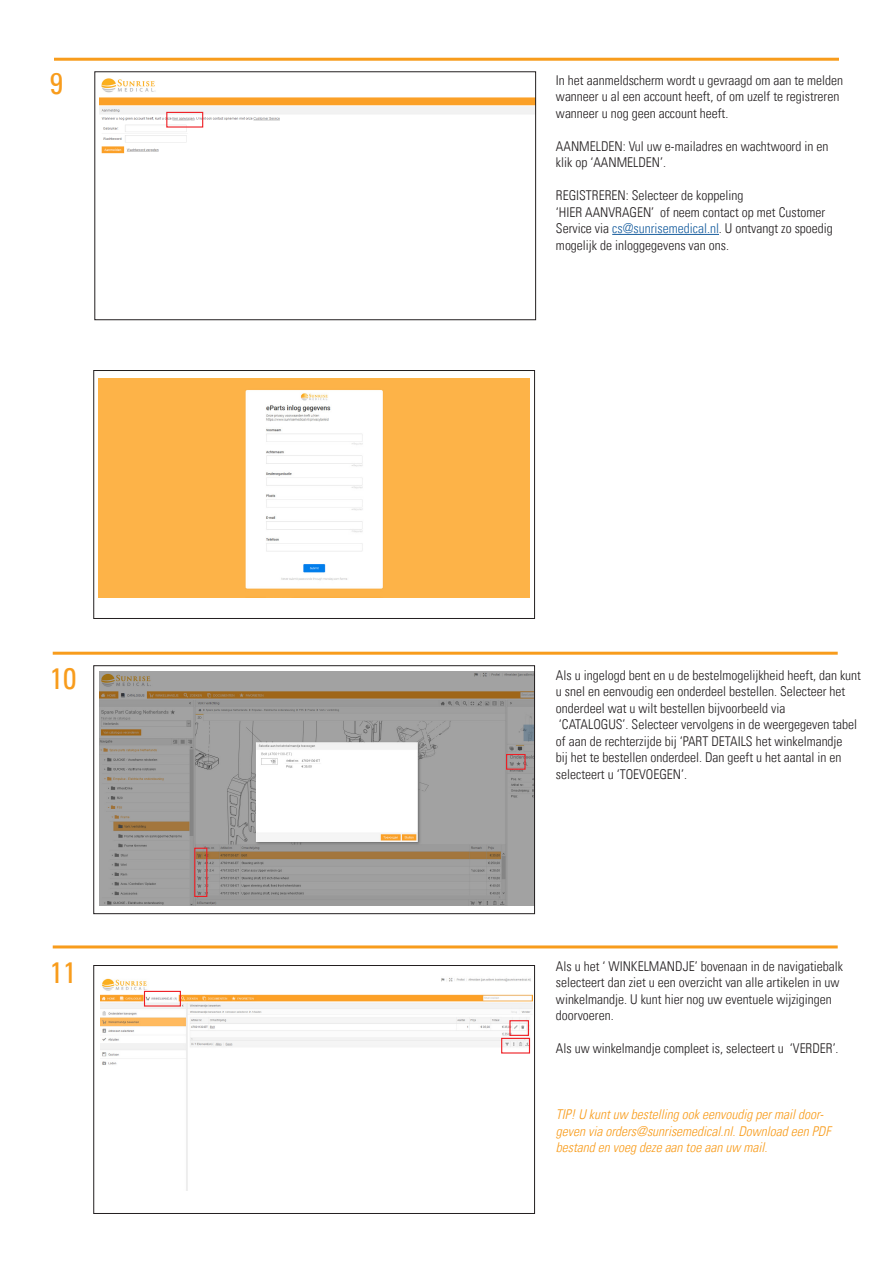
<style>
.page{position:relative;width:893px;height:1263px;background:#fff}
.page>*{position:absolute;margin:0;border:0;box-sizing:border-box;transform-origin:0 0}
.t1{font:condensed 30px "Univers Com 57";color:#f89c1c}
.t2{font:13.5px/16.5px "Univers Com 47 Light Cond";color:#231f20}
.t3{font:italic 13.5px/16.5px "Univers Com 47 Light Cond";color:#f89c1c}
.s1{color:#175d9e}
</style>
<div class="page">
<img style="left:99px;top:78px;width:435px;height:76px">
<div style="left:95px;top:72px;width:441px;height:248px;border:1px solid #231f20"></div>
<img style="left:98px;top:378px;width:432px;height:220px">
<div style="left:94px;top:370px;width:441px;height:249px;border:1px solid #231f20"></div>
<img style="left:100px;top:671px;width:433px;height:235px">
<div style="left:94px;top:665px;width:441px;height:249px;border:1px solid #231f20"></div>
<img style="left:101px;top:977px;width:431px;height:214px">
<div style="left:94px;top:965px;width:441px;height:249px;border:1px solid #231f20"></div>
<hr style="left:612px;top:234px;width:107px;height:1px;background:#175d9e">
<hr style="left:54px;top:58px;width:785px;height:3px;background:#f89c1c">
<hr style="left:53px;top:652px;width:785px;height:3px;background:#f89c1c">
<hr style="left:53px;top:945px;width:785px;height:3px;background:#f89c1c">
<div style="left:166px;top:112px;width:37px;height:16px;border:1px solid #ee1d23"></div>
<div style="left:144px;top:991px;width:37px;height:15px;border:1px solid #ee1d23"></div>
<div style="left:509px;top:1020px;width:20px;height:16px;border:1px solid #ee1d23"></div>
<div style="left:501px;top:1038px;width:29px;height:15px;border:1px solid #ee1d23"></div>
<div style="left:194px;top:848px;width:13px;height:49px;border:1px solid #ee1d23"></div>
<div style="left:506px;top:754px;width:20px;height:16px;border:1px solid #ee1d23"></div>
<p class="t1" style="left:50px;top:64px;width:15px">9</p>
<p class="t2" style="left:556px;top:72px;width:289px">In het aanmeldscherm wordt u gevraagd om aan te melden wanneer u al een account heeft, of om uzelf te registreren wanneer u nog geen account heeft.</p>
<p class="t2" style="left:556px;top:138px;width:274px">AANMELDEN: Vul uw e-mailadres en wachtwoord in en klik op ‘AANMELDEN’.</p>
<p class="t2" style="left:556px;top:187px;width:278px">REGISTREREN: Selecteer de koppeling<br>‘HIER AANVRAGEN’ of neem contact op met Customer Service via <span class="s1">cs@sunrisemedical.nl</span>. U ontvangt zo spoedig mogelijk de inloggegevens van ons.</p>
<p class="t1" style="left:50px;top:659px;width:28px">10</p>
<p class="t2" style="left:556px;top:666px;width:307px">Als u ingelogd bent en u de bestelmogelijkheid heeft, dan kunt u snel en eenvoudig een onderdeel bestellen. Selecteer het onderdeel wat u wilt bestellen bijvoorbeeld via<br>‘CATALOGUS’. Selecteer vervolgens in de weergegeven tabel of aan de rechterzijde bij ‘PART DETAILS het winkelmandje<br>bij het te bestellen onderdeel. Dan geeft u het aantal in en selecteert u ‘TOEVOEGEN’.</p>
<p class="t1" style="left:50px;top:953px;width:28px">11</p>
<p class="t2" style="left:556px;top:958px;width:289px">Als u het ‘ WINKELMANDJE’ bovenaan in de navigatiebalk selecteert dan ziet u een overzicht van alle artikelen in uw winkelmandje. U kunt hier nog uw eventuele wijzigingen doorvoeren.</p>
<p class="t2" style="left:556px;top:1040px;width:284px">Als uw winkelmandje compleet is, selecteert u ‘VERDER’.</p>
<p class="t3" style="left:556px;top:1106px;width:280px">TIP!U kuntuw bestellingookeenvoudigpermaildoor&shy;gevenviaorders@sunrisemedical.nl.DownloadeenPDF bestandenvoegdezeaantoeaanuw mail.</p>
</div>
